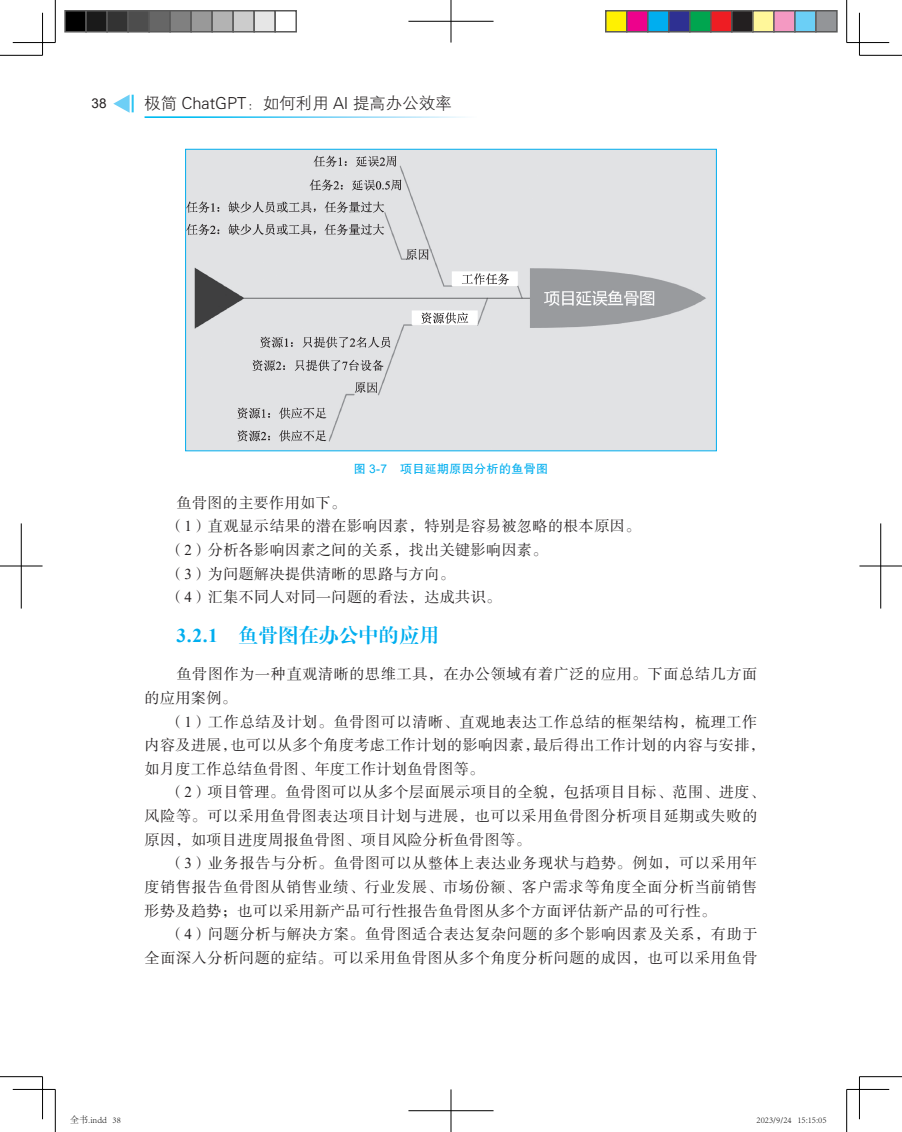
<style>
.page{position:relative;width:902px;height:1132px;background:#fff}
.page>*{position:absolute;margin:0;border:0;box-sizing:border-box;transform-origin:0 0}
.三级标题{font:19.5px "FZXBSK GBK1 0";letter-spacing:.03em;color:#00aeef}
.t1{font:16.5px "FZXH1 K GBK1 0";color:#231f20}
.正文{font:15px/23.7px "FZSSK GBK1 0";letter-spacing:.03em;color:#231f20}
.正文-2{font:15px/23.7px "FZSSK GBK1 0";letter-spacing:.05em;color:#231f20}
.t2{font:13.5px "Arial";color:#231f20}
.图题{font:12px "FZHTK GBK1 0";letter-spacing:.03em;color:#00aeef}
.t3{font:300 9px "Adobe Song Std";color:#000}
.s1{font-family:"Arial"}
.s2{font-family:"Times New Roman"}
.s3{font-family:"Times New Roman";font-weight:700}
</style>
<div class="page">
<img style="left:113px;top:94px;width:353px;height:24px">
<img style="left:187px;top:151px;width:527px;height:298px">
<div style="left:185px;top:149px;width:531px;height:302px;border:1px solid #00aeef"></div>
<hr style="left:0;top:55px;width:43px;height:1px;background:#000">
<hr style="left:859px;top:55px;width:42px;height:1px;background:#000">
<hr style="left:0;top:1075px;width:43px;height:1px;background:#000">
<hr style="left:859px;top:1075px;width:42px;height:1px;background:#000">
<hr style="left:55px;top:0;width:1px;height:43px;background:#000">
<hr style="left:55px;top:1089px;width:1px;height:42px;background:#000">
<hr style="left:846px;top:0;width:1px;height:43px;background:#000">
<hr style="left:846px;top:1089px;width:1px;height:42px;background:#000">
<hr style="left:13px;top:42px;width:42px;height:1px;background:#000">
<hr style="left:846px;top:42px;width:43px;height:1px;background:#000">
<hr style="left:13px;top:1088px;width:42px;height:1px;background:#000">
<hr style="left:846px;top:1088px;width:43px;height:1px;background:#000">
<hr style="left:42px;top:13px;width:1px;height:42px;background:#000">
<hr style="left:42px;top:1076px;width:1px;height:42px;background:#000">
<hr style="left:859px;top:13px;width:1px;height:42px;background:#000">
<hr style="left:859px;top:1076px;width:1px;height:42px;background:#000">
<hr style="left:408px;top:21px;width:85px;height:1px;background:#000">
<hr style="left:450px;top:0;width:1px;height:43px;background:#000">
<hr style="left:408px;top:1110px;width:85px;height:1px;background:#000">
<hr style="left:450px;top:1089px;width:1px;height:42px;background:#000">
<hr style="left:0;top:565px;width:43px;height:1px;background:#000">
<hr style="left:21px;top:523px;width:1px;height:85px;background:#000">
<hr style="left:859px;top:565px;width:42px;height:1px;background:#000">
<hr style="left:880px;top:523px;width:1px;height:85px;background:#000">
<div style="left:65px;top:11px;width:21px;height:21px;background:#000"></div>
<div style="left:64px;top:10px;width:23px;height:23px;border:2px solid #595959"></div>
<div style="left:86px;top:11px;width:21px;height:21px;background:#1a1a1a"></div>
<div style="left:85px;top:10px;width:23px;height:23px;border:2px solid #595959"></div>
<div style="left:107px;top:11px;width:21px;height:21px;background:#333"></div>
<div style="left:106px;top:10px;width:23px;height:23px;border:2px solid #595959"></div>
<div style="left:128px;top:11px;width:21px;height:21px;background:#4d4d4d"></div>
<div style="left:127px;top:10px;width:23px;height:23px;border:2px solid #595959"></div>
<div style="left:149px;top:11px;width:21px;height:21px;background:#666"></div>
<div style="left:148px;top:10px;width:23px;height:23px;border:2px solid #595959"></div>
<div style="left:170px;top:11px;width:21px;height:21px;background:#808080"></div>
<div style="left:169px;top:10px;width:23px;height:23px;border:2px solid #595959"></div>
<div style="left:191px;top:11px;width:21px;height:21px;background:#999"></div>
<div style="left:190px;top:10px;width:23px;height:23px;border:2px solid #595959"></div>
<div style="left:212px;top:11px;width:21px;height:21px;background:#b3b3b3"></div>
<div style="left:211px;top:10px;width:23px;height:23px;border:2px solid #595959"></div>
<div style="left:233px;top:11px;width:21px;height:21px;background:#ccc"></div>
<div style="left:232px;top:10px;width:23px;height:23px;border:2px solid #595959"></div>
<div style="left:254px;top:11px;width:21px;height:21px;background:#e6e6e6"></div>
<div style="left:253px;top:10px;width:23px;height:23px;border:2px solid #595959"></div>
<div style="left:274px;top:10px;width:23px;height:23px;border:2px solid #595959"></div>
<div style="left:605px;top:11px;width:21px;height:21px;background:#fff101"></div>
<div style="left:605px;top:10px;width:22px;height:23px;border:2px solid #595959"></div>
<div style="left:626px;top:11px;width:21px;height:21px;background:#ed028c"></div>
<div style="left:626px;top:10px;width:22px;height:23px;border:2px solid #595959"></div>
<div style="left:647px;top:11px;width:21px;height:21px;background:#00aeef"></div>
<div style="left:647px;top:10px;width:22px;height:23px;border:2px solid #595959"></div>
<div style="left:668px;top:11px;width:21px;height:21px;background:#2e3092"></div>
<div style="left:668px;top:10px;width:22px;height:23px;border:2px solid #595959"></div>
<div style="left:689px;top:11px;width:21px;height:21px;background:#00a54f"></div>
<div style="left:689px;top:10px;width:22px;height:23px;border:2px solid #595959"></div>
<div style="left:710px;top:11px;width:21px;height:21px;background:#ee1d23"></div>
<div style="left:710px;top:10px;width:22px;height:23px;border:2px solid #595959"></div>
<div style="left:731px;top:11px;width:21px;height:21px;background:#231f20"></div>
<div style="left:731px;top:10px;width:22px;height:23px;border:2px solid #595959"></div>
<div style="left:752px;top:11px;width:21px;height:21px;background:#fff79a"></div>
<div style="left:752px;top:10px;width:22px;height:23px;border:2px solid #595959"></div>
<div style="left:773px;top:11px;width:21px;height:21px;background:#f499c2"></div>
<div style="left:773px;top:10px;width:22px;height:23px;border:2px solid #595959"></div>
<div style="left:794px;top:11px;width:21px;height:21px;background:#6bcff6"></div>
<div style="left:794px;top:10px;width:22px;height:23px;border:2px solid #595959"></div>
<div style="left:815px;top:11px;width:21px;height:21px;background:#939598"></div>
<div style="left:815px;top:10px;width:22px;height:23px;border:2px solid #595959"></div>
<p class="t2" style="left:91px;top:94px;width:17px">38</p>
<p class="t1" style="left:144px;top:94px;width:309px">极简 ChatGPT：如何利用 AI 提高办公效率</p>
<p class="图题" style="left:354px;top:462px;width:196px">图 <span class="s1">3-7</span> 项目延期原因分析的鱼骨图</p>
<p class="正文" style="left:176px;top:491px;width:171px">鱼骨图的主要作用如下。</p>
<p class="正文" style="left:169px;top:515px;width:473px">（<span class="s2">1</span>）直观显示结果的潜在影响因素，特别是容易被忽略的根本原因。</p>
<p class="正文" style="left:169px;top:538px;width:380px">（<span class="s2">2</span>）分析各影响因素之间的关系，找出关键影响因素。</p>
<p class="正文" style="left:169px;top:562px;width:287px">（<span class="s2">3</span>）为问题解决提供清晰的思路与方向。</p>
<p class="正文" style="left:169px;top:585px;width:333px">（<span class="s2">4</span>）汇集不同人对同一问题的看法，达成共识。</p>
<p class="三级标题" style="left:176px;top:624px;width:264px"><span class="s3">3.2.1</span> 鱼骨图在办公中的应用</p>
<p class="正文-2" style="left:145px;top:662px;width:614px;text-indent:32px">鱼骨图作为一种直观清晰的思维工具，在办公领域有着广泛的应用。下面总结几方面的应用案例。</p>
<p class="正文" style="left:145px;top:710px;width:621px;text-indent:24px">（<span class="s2">1</span>）工作总结及计划。鱼骨图可以清晰、直观地表达工作总结的框架结构，梳理工作内容及进展，也可以从多个角度考虑工作计划的影响因素，最后得出工作计划的内容与安排，如月度工作总结鱼骨图、年度工作计划鱼骨图等。</p>
<p class="正文" style="left:145px;top:781px;width:621px;text-indent:24px">（<span class="s2">2</span>）项目管理。鱼骨图可以从多个层面展示项目的全貌，包括项目目标、范围、进度、风险等。可以采用鱼骨图表达项目计划与进展，也可以采用鱼骨图分析项目延期或失败的原因，如项目进度周报鱼骨图、项目风险分析鱼骨图等。</p>
<p class="正文" style="left:145px;top:851px;width:614px;text-align:justify;text-indent:24px">（<span class="s2">3</span>）业务报告与分析。鱼骨图可以从整体上表达业务现状与趋势。例如，可以采用年度销售报告鱼骨图从销售业绩、行业发展、市场份额、客户需求等角度全面分析当前销售形势及趋势；也可以采用新产品可行性报告鱼骨图从多个方面评估新产品的可行性。</p>
<p class="正文-2" style="left:145px;top:922px;width:614px;text-align:right">（<span class="s2">4</span>）问题分析与解决方案。鱼骨图适合表达复杂问题的多个影响因素及关系，有助于<br>全面深入分析问题的症结。可以采用鱼骨图从多个角度分析问题的成因，也可以采用鱼骨</p>
<p class="t3" style="left:70px;top:1114px;width:52px">全书.indd 38</p>
<p class="t3" style="left:756px;top:1114px;width:71px">2023/9/24 15:15:05</p>
</div>
